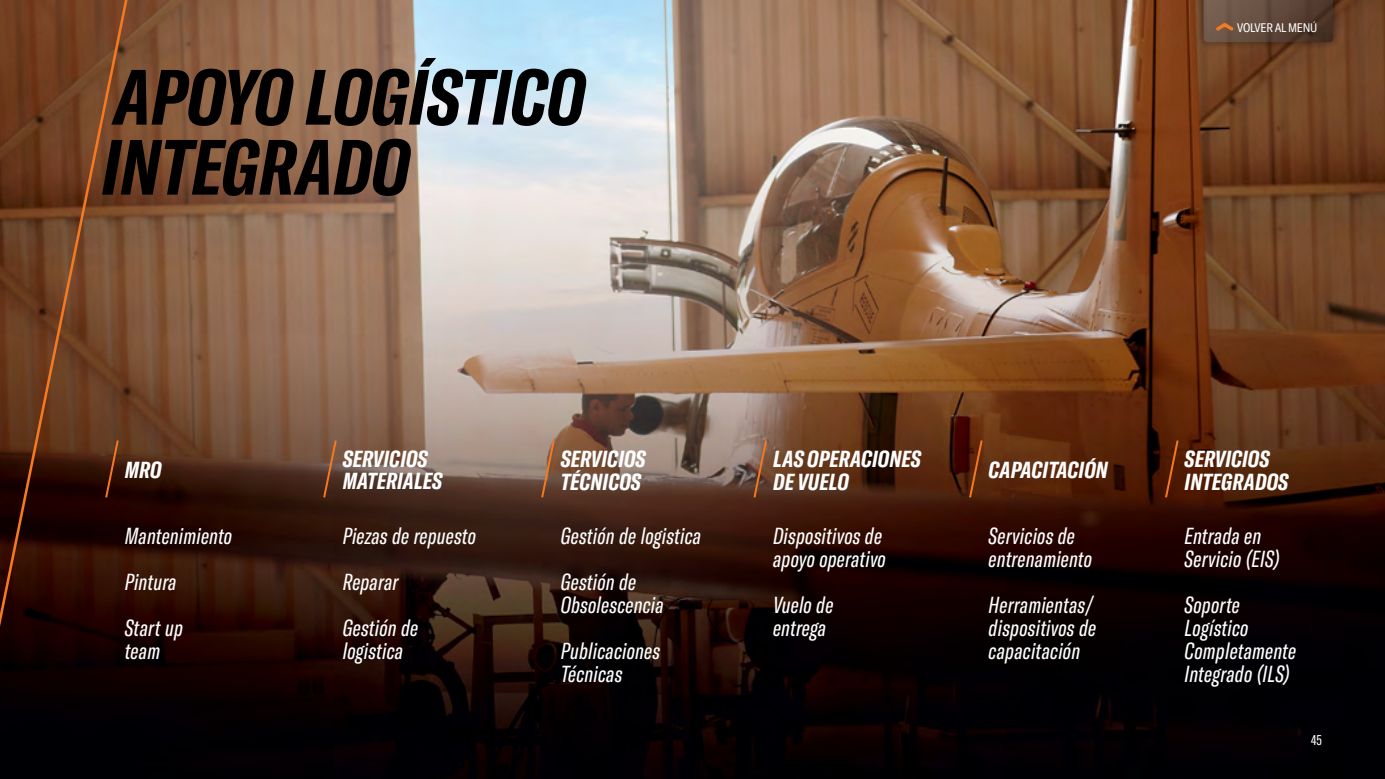
<style>
.page{position:relative;width:1385px;height:779px;background:#fff}
.page>*{position:absolute;margin:0;border:0;box-sizing:border-box;transform-origin:0 0}
.t1{font:italic 700 extra-condensed 77px/70px "GT America";color:#000}
.t2{font:italic extra-condensed 22.93px/22.9px "GT America";letter-spacing:.01em;color:#fff}
.t3{font:italic 700 extra-condensed 22.93px/22.9px "GT America";letter-spacing:.01em;color:#fff}
.t4{font:extra-condensed 14px "GT America";color:#fff}
.t5{font:condensed 12.25px "GT America";letter-spacing:-.02em;color:#fff}
</style>
<div class="page">
<img style="left:132px;top:0;width:1252px;height:779px">
<svg style="left:0;top:0;width:132px;height:779px;background:#4b2715"></svg>
<svg style="left:104px;top:438px;width:16px;height:62px"></svg>
<svg style="left:322px;top:438px;width:16px;height:62px"></svg>
<svg style="left:539px;top:438px;width:17px;height:62px"></svg>
<svg style="left:752px;top:438px;width:16px;height:62px"></svg>
<svg style="left:967px;top:438px;width:16px;height:62px"></svg>
<svg style="left:1163px;top:438px;width:16px;height:62px"></svg>
<svg style="left:1196px;top:0;width:143px;height:50px;background:#663e23"></svg>
<svg style="left:1203px;top:0;width:129px;height:42px;background:#604839"></svg>
<h1 class="t1" style="left:102px;top:62px;width:484px">APOYO LOGÍSTICO<br>INTEGRADO</h1>
<p class="t5" style="left:1236px;top:20px;width:81px">VOLVER AL MENÚ</p>
<p class="t3" style="left:125px;top:458px;width:38px">MRO</p>
<p class="t2" style="left:125px;top:513px;width:109px;line-height:45.9px">Mantenimiento<br>Pintura<br>Start up</p>
<p class="t2" style="left:125px;top:639px;width:37px">team</p>
<p class="t3" style="left:342px;top:447px;width:101px">SERVICIOS<br>MATERIALES</p>
<p class="t2" style="left:342px;top:513px;width:135px;line-height:45.9px">Piezas de repuesto<br>Reparar<br>Gestión de</p>
<p class="t2" style="left:342px;top:639px;width:62px">logistica</p>
<p class="t3" style="left:560px;top:447px;width:86px">SERVICIOS<br>TÉCNICOS</p>
<p class="t2" style="left:560px;top:513px;width:142px;line-height:45.9px">Gestión de logistica<br>Gestión de</p>
<p class="t2" style="left:560px;top:582px;width:104px;line-height:45.9px">Obsolescencia<br>Publicaciones</p>
<p class="t2" style="left:560px;top:662px;width:63px">Técnicas</p>
<p class="t3" style="left:773px;top:447px;width:149px">LAS OPERACIONES<br>DE VUELO</p>
<p class="t2" style="left:773px;top:525px;width:114px">Dispositivos de apoyo operativo</p>
<p class="t2" style="left:773px;top:593px;width:62px">Vuelo de entrega</p>
<p class="t3" style="left:988px;top:458px;width:120px">CAPACITACIÓN</p>
<p class="t2" style="left:988px;top:525px;width:105px">Servicios de entrenamiento</p>
<p class="t2" style="left:988px;top:593px;width:109px">Herramientas/ dispositivos de capacitación</p>
<p class="t3" style="left:1184px;top:447px;width:105px">SERVICIOS<br>INTEGRADOS</p>
<p class="t2" style="left:1184px;top:525px;width:96px">Entrada en<br>Servicio (EIS)</p>
<p class="t2" style="left:1184px;top:593px;width:113px">Soporte<br>Logístico<br>Completamente<br>Integrado (ILS)</p>
<p class="t4" style="left:1310px;top:731px;width:12px">45</p>
</div>
